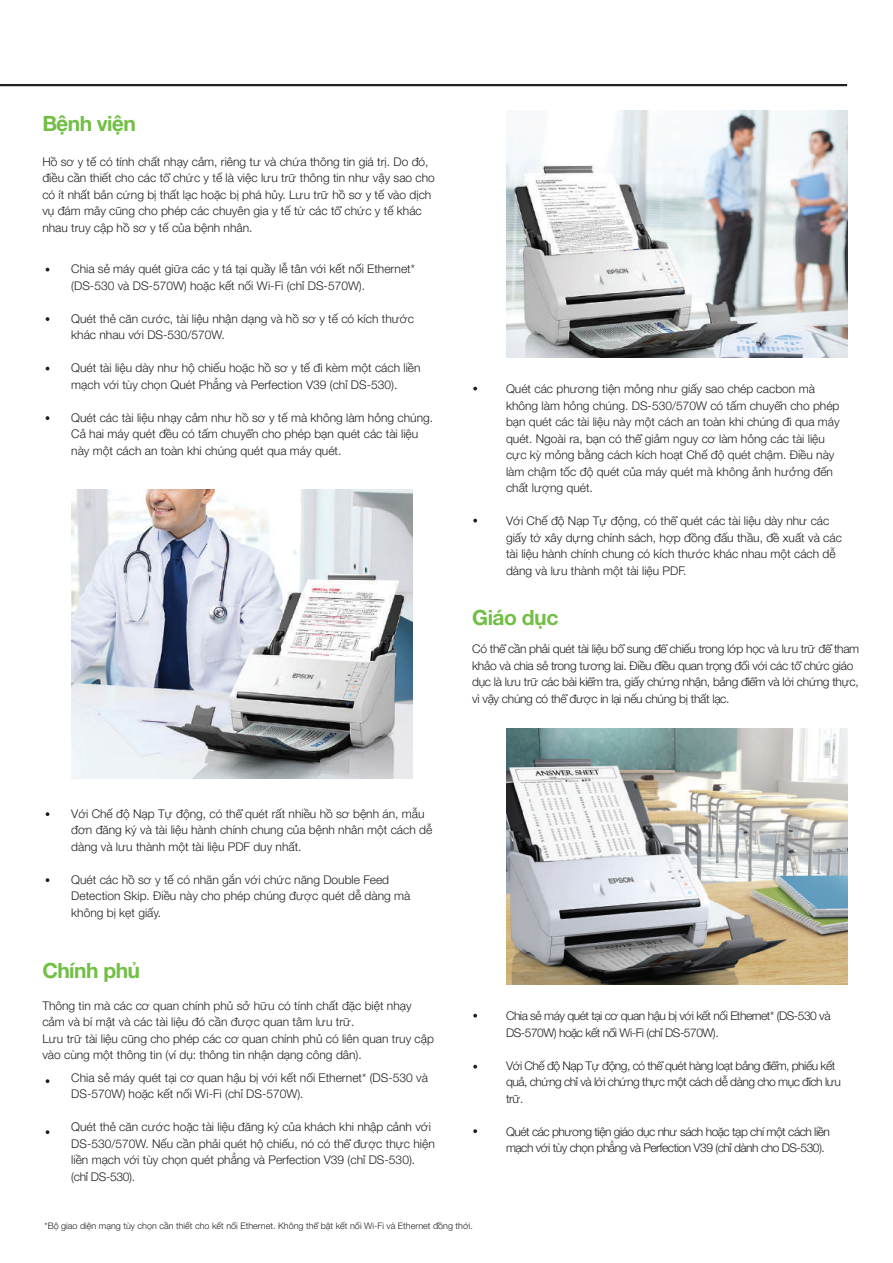
<style>
.page{position:relative;width:893px;height:1263px;background:#fff}
.page>*{position:absolute;margin:0;border:0;box-sizing:border-box;transform-origin:0 0}
.t1{font:700 21px "Helvetica Neue";letter-spacing:-.025em;color:#71bf44}
.t2{font:300 12px/16.5px "Helvetica Neue";color:#231f20}
.t3{font:300 12px/16.5px "Helvetica Neue";letter-spacing:-.04em;color:#231f20}
.t4{font:300 12px/16.5px "Helvetica Neue";letter-spacing:-.025em;color:#231f20}
.t5{font:300 9px "Helvetica Neue";color:#231f20}
</style>
<div class="page">
<hr style="left:0;top:84px;width:847px;height:2px;background:#231f20">
<img style="left:506px;top:728px;width:341px;height:256px">
<svg style="left:46px;top:317px;width:3px;height:4px"></svg>
<svg style="left:46px;top:416px;width:3px;height:4px"></svg>
<svg style="left:46px;top:812px;width:3px;height:4px"></svg>
<svg style="left:473px;top:387px;width:4px;height:3px"></svg>
<svg style="left:473px;top:519px;width:4px;height:3px"></svg>
<svg style="left:473px;top:1014px;width:4px;height:3px"></svg>
<svg style="left:473px;top:1065px;width:4px;height:3px"></svg>
<svg style="left:473px;top:1129px;width:4px;height:4px"></svg>
<img style="left:71px;top:489px;width:341px;height:290px">
<img style="left:506px;top:111px;width:341px;height:246px">
<svg style="left:46px;top:878px;width:3px;height:4px"></svg>
<svg style="left:46px;top:1079px;width:3px;height:4px"></svg>
<svg style="left:46px;top:1130px;width:3px;height:4px"></svg>
<h1 class="t1" style="left:42px;top:107px;width:95px">Bệnh viện</h1>
<p class="t2" style="left:42px;top:152px;width:394px">Hồ sơ y tế có tính chất nhạy cảm, riêng tư và chứa thông tin giá trị. Do đó, điều cần thiết cho các tổ chức y tế là việc lưu trữ thông tin như vậy sao cho có ít nhất bản cứng bị thất lạc hoặc bị phá hủy. Lưu trữ hồ sơ y tế vào dịch vụ đám mây cũng cho phép các chuyên gia y tế từ các tổ chức y tế khác nhau truy cập hồ sơ y tế của bệnh nhân.</p>
<p class="t2" style="left:71px;top:260px;width:345px">Chia sẻ máy quét giữa các y tá tại quầy lễ tân với kết nối Ethernet* (DS-530 và DS-570W) hoặc kết nối Wi-Fi (chỉ DS-570W).</p>
<p class="t2" style="left:71px;top:310px;width:344px">Quét thẻ căn cước, tài liệu nhận dạng và hồ sơ y tế có kích thước khác nhau với DS-530/570W.</p>
<p class="t2" style="left:71px;top:359px;width:351px">Quét tài liệu dày như hộ chiếu hoặc hồ sơ y tế đi kèm một cách liền mạch với tùy chọn Quét Phẳng và Perfection V39 (chỉ DS-530).</p>
<p class="t2" style="left:71px;top:409px;width:363px">Quét các tài liệu nhạy cảm như hồ sơ y tế mà không làm hỏng chúng.<br>Cả hai máy quét đều có tấm chuyển cho phép bạn quét các tài liệu này một cách an toàn khi chúng quét qua máy quét.</p>
<p class="t2" style="left:506px;top:380px;width:335px">Quét các phương tiện mỏng như giấy sao chép cacbon mà không làm hỏng chúng. DS-530/570W có tấm chuyển cho phép bạn quét các tài liệu này một cách an toàn khi chúng đi qua máy quét. Ngoài ra, bạn có thể giảm nguy cơ làm hỏng các tài liệu cực kỳ mỏng bằng cách kích hoạt Chế độ quét chậm. Điều này làm chậm tốc độ quét của máy quét mà không ảnh hưởng đến chất lượng quét.</p>
<p class="t2" style="left:506px;top:512px;width:337px">Với Chế độ Nạp Tự động, có thể quét các tài liệu dày như các giấy tờ xây dựng chính sách, hợp đồng đấu thầu, đề xuất và các tài liệu hành chính chung có kích thước khác nhau một cách dễ dàng và lưu thành một tài liệu PDF.</p>
<h1 class="t1" style="left:472px;top:601px;width:88px">Giáo dục</h1>
<p class="t4" style="left:472px;top:640px;width:389px">Có thể cần phải quét tài liệu bổ sung để chiếu trong lớp học và lưu trữ để tham khảo và chia sẻ trong tương lai. Điều điều quan trọng đối với các tổ chức giáo dục là lưu trữ các bài kiểm tra, giấy chứng nhận, bảng điểm và lời chứng thực, vì vậy chúng có thể được in lại nếu chúng bị thất lạc.</p>
<p class="t2" style="left:71px;top:805px;width:363px">Với Chế độ Nạp Tự động, có thể quét rất nhiều hồ sơ bệnh án, mẫu đơn đăng ký và tài liệu hành chính chung của bệnh nhân một cách dễ dàng và lưu thành một tài liệu PDF duy nhất.</p>
<p class="t2" style="left:71px;top:871px;width:341px">Quét các hồ sơ y tế có nhãn gắn với chức năng Double Feed<br>Detection Skip. Điều này cho phép chúng được quét dễ dàng mà không bị kẹt giấy.</p>
<h1 class="t1" style="left:42px;top:954px;width:100px">Chính phủ</h1>
<p class="t2" style="left:42px;top:997px;width:393px">Thông tin mà các cơ quan chính phủ sở hữu có tính chất đặc biệt nhạy cảm và bí mật và các tài liệu đó cần được quan tâm lưu trữ.<br>Lưu trữ tài liệu cũng cho phép các cơ quan chính phủ có liên quan truy cập vào cùng một thông tin (ví dụ: thông tin nhận dạng công dân).</p>
<p class="t2" style="left:71px;top:1069px;width:358px">Chia sẻ máy quét tại cơ quan hậu bị với kết nối Ethernet* (DS-530 và<br>DS-570W) hoặc kết nối Wi-Fi (chỉ DS-570W).</p>
<p class="t2" style="left:71px;top:1118px;width:365px">Quét thẻ căn cước hoặc tài liệu đăng ký của khách khi nhập cảnh với DS-530/570W. Nếu cần phải quét hộ chiếu, nó có thể được thực hiện liền mạch với tùy chọn quét phẳng và Perfection V39 (chỉ DS-530). (chỉ DS-530).</p>
<p class="t3" style="left:506px;top:1007px;width:326px">Chia sẻ máy quét tại cơ quan hậu bị với kết nối Ethernet* (DS-530 và<br>DS-570W) hoặc kết nối Wi-Fi (chỉ DS-570W).</p>
<p class="t3" style="left:506px;top:1057px;width:336px">Với Chế độ Nạp Tự động, có thể quét hàng loạt bảng điểm, phiếu kết quả, chứng chỉ và lời chứng thực một cách dễ dàng cho mục đích lưu trữ.</p>
<p class="t3" style="left:506px;top:1123px;width:325px">Quét các phương tiện giáo dục như sách hoặc tạp chí một cách liền mạch với tùy chọn phẳng và Perfection V39 (chỉ dành cho DS-530).</p>
<p class="t5" style="left:45px;top:1218px;width:430px">*Bộ giao diện mạng tùy chọn cần thiết cho kết nối Ethernet. Không thể bật kết nối Wi-Fi và Ethernet đồng thời.</p>
</div>
